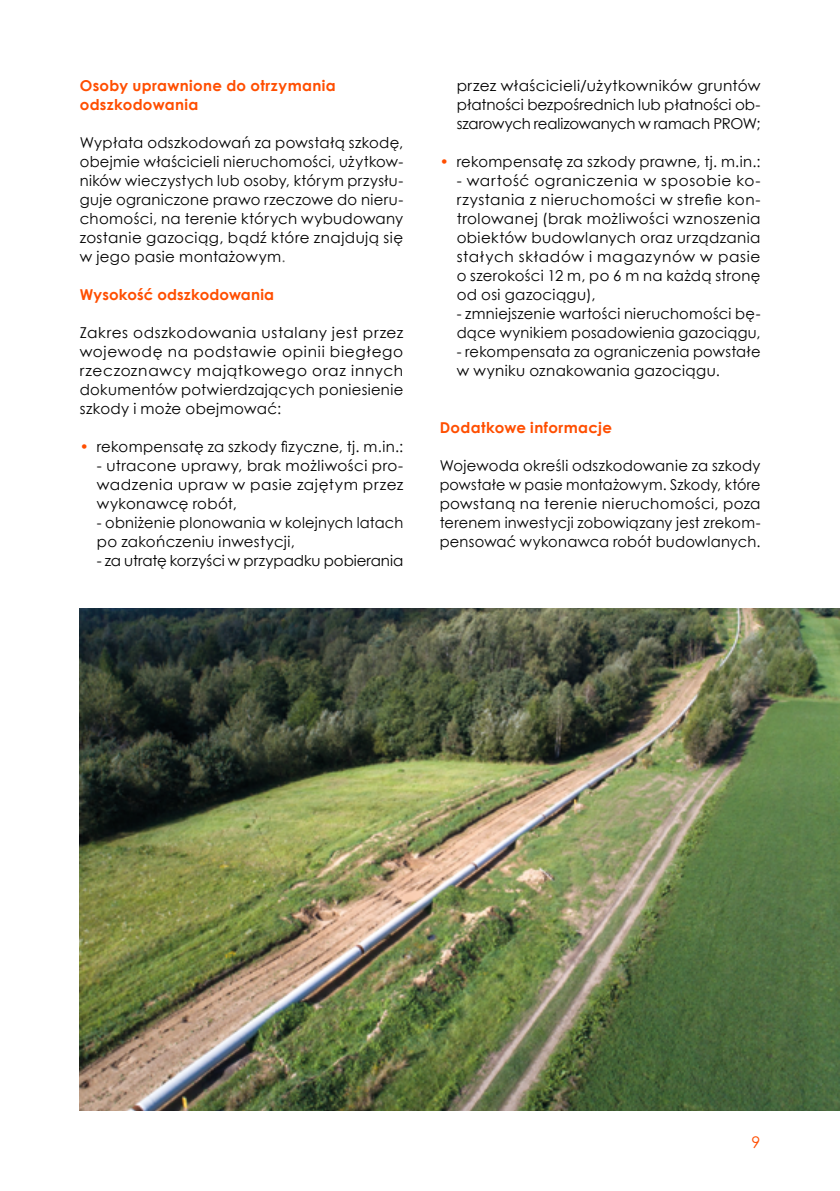
<style>
.page{position:relative;width:840px;height:1191px;background:#fff}
.page>*{position:absolute;margin:0;border:0;box-sizing:border-box;transform-origin:0 0}
.t1{font:16px "Century Gothic";color:#ff4e00}
.t2{font:15px/19px "Century Gothic";letter-spacing:.02em;color:#000;text-align:justify}
.t3{font:700 15px/19px "Century Gothic";letter-spacing:.02em;color:#ff4e00}
.t4{font:15px "Century Gothic";letter-spacing:-.005em;color:#000}
.s1{color:#595a58}
.s2{color:#ff4e00}
</style>
<div class="page">
<img style="left:80px;top:609px;width:759px;height:502px">
<p class="t3" style="left:80px;top:75px;width:257px">Osoby uprawnione do otrzymania odszkodowania</p>
<p class="t2" style="left:80px;top:133px;width:325px">Wypłata odszkodowań za powstałą szkodę, obejmie właścicieli nieruchomości, użytkow&shy;ników wieczystych lub osoby, którym przysłu&shy;guje ograniczone prawo rzeczowe do nieru&shy;chomości, na terenie których wybudowany zostanie gazociąg, bądź które znajdują się w jego pasie montażowym<span class="s1">.</span></p>
<p class="t3" style="left:80px;top:284px;width:196px">Wysokość odszkodowania</p>
<p class="t2" style="left:80px;top:323px;width:325px">Zakres odszkodowania ustalany jest przez wojewodę na podstawie opinii biegłego rzeczoznawcy majątkowego oraz innych dokumentów potwierdzających poniesienie szkody i może obejmować:</p>
<p class="t2" style="left:80px;top:437px;width:325px"><span class="s2">•</span> rekompensatę za szkody fizyczne, tj. m.in.:</p>
<p class="t2" style="left:97px;top:456px;width:308px">- utracone uprawy, brak możliwości pro&shy;wadzenia upraw w pasie zajętym przez wykonawcę robót,</p>
<p class="t2" style="left:97px;top:513px;width:308px">- obniżenie plonowania w kolejnych latach po zakończeniu inwestycji,</p>
<p class="t4" style="left:97px;top:550px;width:308px">- za utratę korzyści w przypadku pobierania</p>
<p class="t2" style="left:456px;top:76px;width:305px">przez właścicieli/użytkowników gruntów płatności bezpośrednich lub płatności ob&shy;szarowych realizowanych w ramach PROW;</p>
<p class="t2" style="left:439px;top:152px;width:322px"><span class="s2">•</span> rekompensatę za szkody prawne, tj. m.in.:</p>
<p class="t2" style="left:456px;top:171px;width:305px">- wartość ograniczenia w sposobie ko&shy;rzystania z nieruchomości w strefie kon&shy;trolowanej (brak możliwości wznoszenia obiektów budowlanych oraz urządzania stałych składów i magazynów w pasie o szerokości 12 m, po 6 m na każdą stronę od osi gazociągu),</p>
<p class="t2" style="left:456px;top:304px;width:305px">- zmniejszenie wartości nieruchomości bę&shy;dące wynikiem posadowienia gazociągu,</p>
<p class="t2" style="left:456px;top:342px;width:305px">- rekompensata za ograniczenia powstałe w wyniku oznakowania gazociągu.</p>
<p class="t3" style="left:439px;top:417px;width:174px">Dodatkowe informacje</p>
<p class="t2" style="left:439px;top:456px;width:322px">Wojewoda określi odszkodowanie za szkody powstałe w pasie montażowym. Szkody, które powstaną na terenie nieruchomości, poza terenem inwestycji zobowiązany jest zrekom&shy;pensować wykonawca robót budowlanych.</p>
<p class="t1" style="left:751px;top:1131px;width:10px">9</p>
</div>
